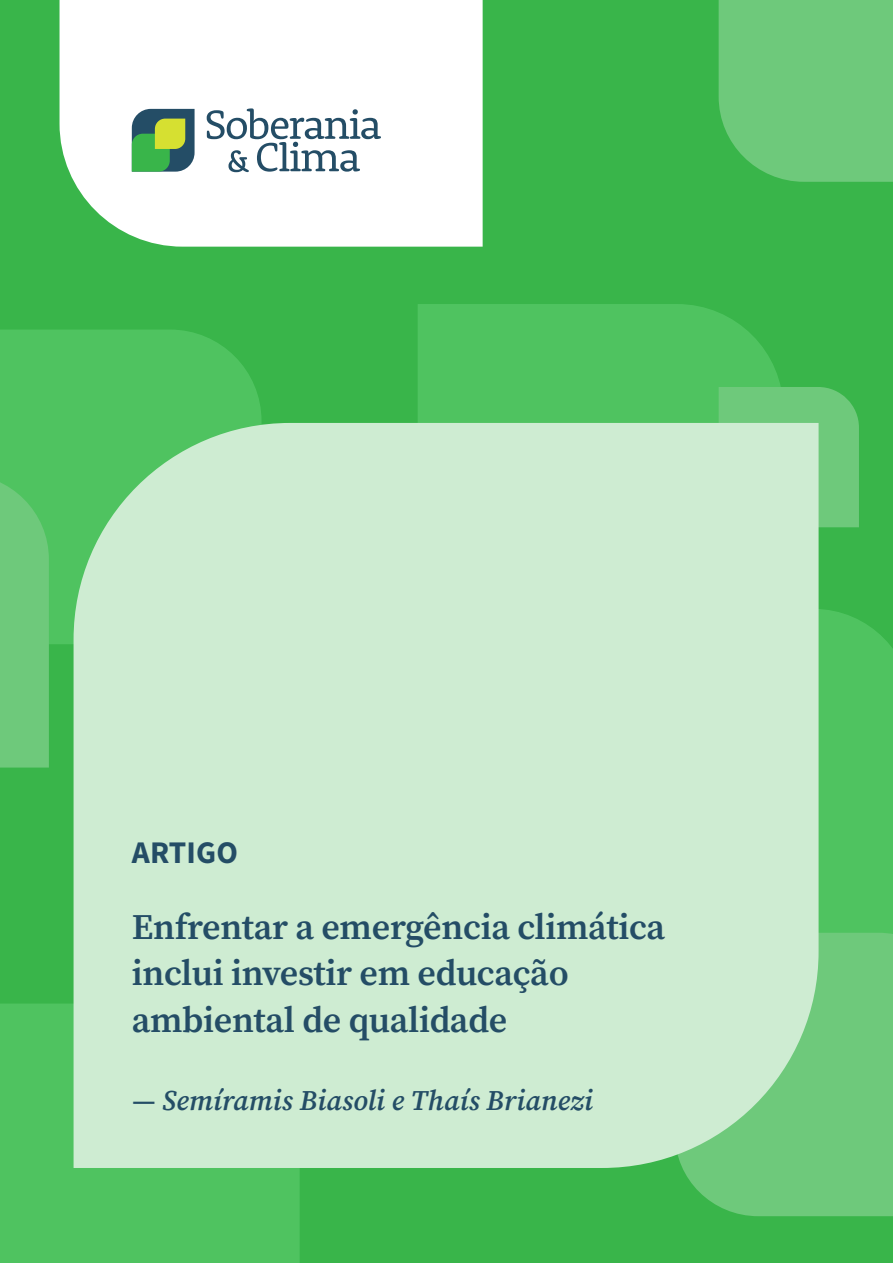
<style>
.page{position:relative;width:893px;height:1263px;background:#39b54a}
.page>*{position:absolute;margin:0;border:0;box-sizing:border-box;transform-origin:0 0}
.CAPA_título{font:600 36px/46.5px "Source Serif Pro";letter-spacing:-.01em;color:#244d66}
.OLHO{font:700 31.5px "Source Sans 3";letter-spacing:.005em;color:#244d66}
.CAPA_nome_do_autor{font:italic 600 28.5px "Source Serif Pro";letter-spacing:.005em;color:#244d66}
</style>
<div class="page">
<div style="left:60px;top:0;width:423px;height:247px;background:#fff"></div>
<div style="left:418px;top:304px;width:363px;height:119px;background:#4fc360"></div>
<div style="left:0;top:330px;width:261px;height:314px;background:#4fc360"></div>
<div style="left:719px;top:0;width:174px;height:182px;background:#6ec97b"></div>
<svg style="left:0;top:474px;width:49px;height:293px;background:#6ac878"></svg>
<div style="left:0;top:1003px;width:300px;height:260px;background:#4fc360"></div>
<div style="left:819px;top:609px;width:74px;height:324px;background:#4fc360"></div>
<div style="left:719px;top:387px;width:140px;height:140px;background:#6ec97b"></div>
<div style="left:682px;top:933px;width:211px;height:283px;background:#6ec97b"></div>
<div style="left:74px;top:423px;width:745px;height:745px;background:#ceecd2"></div>
<svg style="left:132px;top:109px;width:63px;height:63px"></svg>
<svg style="left:207px;top:108px;width:174px;height:64px;background:#c6d1d7"></svg>
<p class="OLHO" style="left:132px;top:832px;width:108px">ARTIGO</p>
<p class="CAPA_título" style="left:132px;top:903px;width:535px">Enfrentar a emergência climática inclui investir em educação ambiental de qualidade</p>
<p class="CAPA_nome_do_autor" style="left:132px;top:1081px;width:462px">— Semíramis Biasoli e Thaís Brianezi</p>
</div>
